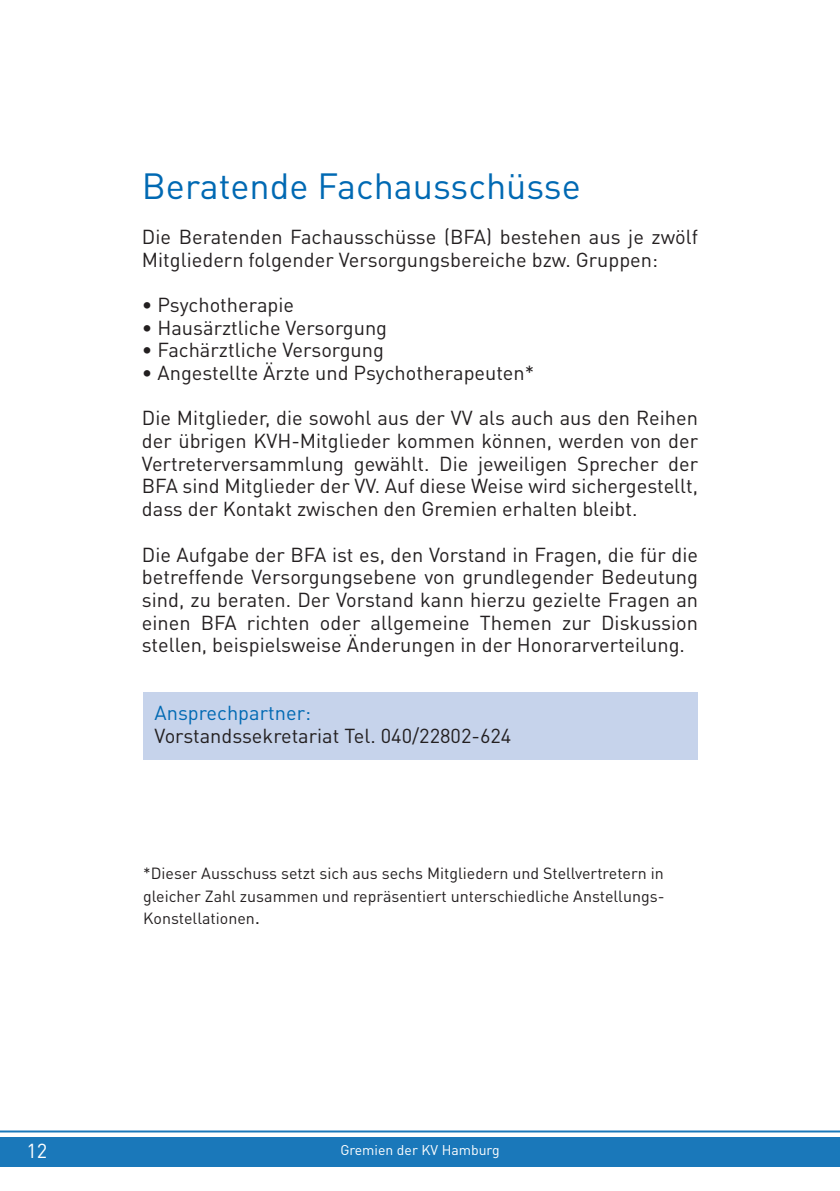
<style>
.page{position:relative;width:840px;height:1191px;background:#fff}
.page>*{position:absolute;margin:0;border:0;box-sizing:border-box;transform-origin:0 0}
.t1{font:36px "DIN Pro";color:#0069b3}
.t2{font:20px/22.6px "DIN Pro";color:#231f20;text-align:justify}
.t3{font:20px "DIN Pro";color:#0069b3}
.t4{font:20px "DIN Pro";color:#fff}
.t5{font:16px/22.6px "DIN Pro";color:#231f20;text-align:justify}
.t6{font:14px "DIN Pro";color:#fff}
.s1{font-size:20px}
</style>
<div class="page">
<div style="left:143px;top:692px;width:554px;height:68px;background:#c6d3eb"></div>
<div style="left:0;top:1136px;width:839px;height:30px;background:#1a78ba"></div>
<hr style="left:0;top:1130px;width:839px;height:2px;background:#0069b3">
<h1 class="t1" style="left:142px;top:161px;width:440px">Beratende Fachausschüsse</h1>
<p class="t2" style="left:142px;top:224px;width:557px">Die Beratenden Fachausschüsse (BFA) bestehen aus je zwölf<br>Mitgliedern folgender Versorgungsbereiche bzw. Gruppen:</p>
<p class="t2" style="left:142px;top:292px;width:154px">• Psychotherapie</p>
<p class="t2" style="left:142px;top:315px;width:246px">• Hausärztliche Versorgung</p>
<p class="t2" style="left:142px;top:338px;width:243px">• Fachärztliche Versorgung</p>
<p class="t2" style="left:142px;top:361px;width:393px">• Angestellte Ärzte und Psychotherapeuten*</p>
<p class="t2" style="left:142px;top:406px;width:557px">Die Mitglieder, die sowohl aus der VV als auch aus den Reihen der übrigen KVH-Mitglieder kommen können, werden von der Vertreterversammlung gewählt. Die jeweiligen Sprecher der BFA sind Mitglieder der VV. Auf diese Weise wird sichergestellt, dass der Kontakt zwischen den Gremien erhalten bleibt.</p>
<p class="t2" style="left:142px;top:542px;width:557px">Die Aufgabe der BFA ist es, den Vorstand in Fragen, die für die betreffende Versorgungsebene von grundlegender Bedeutung sind, zu beraten. Der Vorstand kann hierzu gezielte Fragen an einen BFA richten oder allgemeine Themen zur Diskussion stellen, beispielsweise Änderungen in der Honorarverteilung.</p>
<p class="t3" style="left:154px;top:699px;width:158px">Ansprechpartner:</p>
<p class="t2" style="left:154px;top:723px;width:358px">Vorstandssekretariat Tel. 040/22802-624</p>
<p class="t5" style="left:143px;top:861px;width:522px">*Dieser Ausschuss setzt sich aus sechs Mitgliedern und Stellvertretern in gleicher Zahl zusammen und repräsentiert unterschiedliche Anstellungs-Konstellationen<span class="s1">.</span></p>
<p class="t4" style="left:26px;top:1137px;width:22px">12</p>
<p class="t6" style="left:340px;top:1140px;width:161px">Gremien der KV Hamburg</p>
</div>
